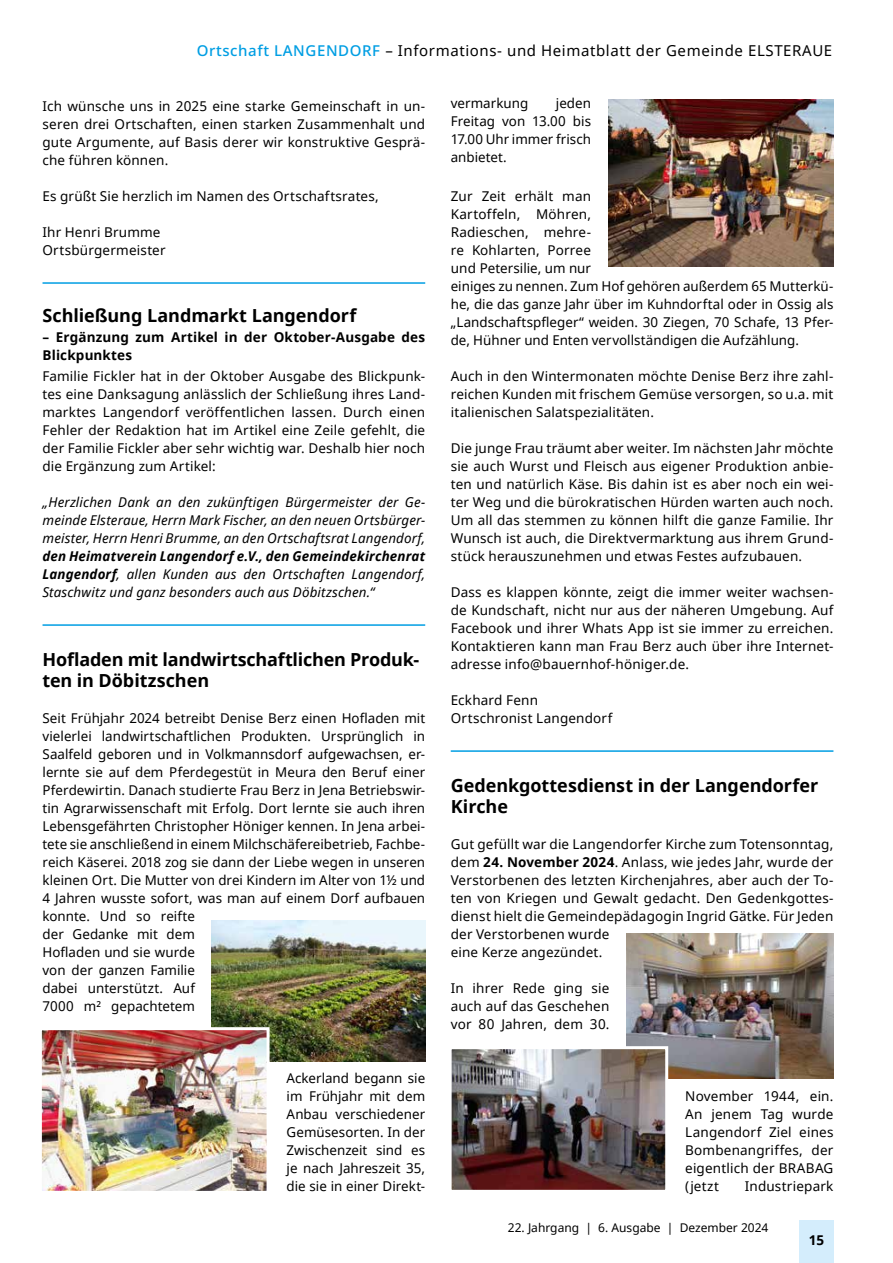
<style>
.page{position:relative;width:893px;height:1263px;background:#fff}
.page>*{position:absolute;margin:0;border:0;box-sizing:border-box;transform-origin:0 0}
.t1{font:700 18px/21px "Noto Sans";letter-spacing:-.005em;color:#000}
.t2{font:15px "Noto Sans";letter-spacing:.04em;color:#000}
.t3{font:13.5px/18px "Noto Sans";letter-spacing:.005em;color:#000;text-align:justify}
.t4{font:italic 13.5px/18px "Noto Sans";letter-spacing:.01em;color:#000;text-align:justify}
.t5{font:700 13.5px/18px "Noto Sans";letter-spacing:.01em;color:#000}
.t6{font:12px "Noto Sans";color:#000}
.s1{font-weight:500;color:#009ee3}
.s2{font-weight:700}
</style>
<div class="page">
<div style="left:799px;top:1220px;width:34px;height:43px;background:#d4edfc"></div>
<hr style="left:43px;top:282px;width:382px;height:2px;background:#009ee3">
<hr style="left:43px;top:624px;width:382px;height:2px;background:#009ee3">
<hr style="left:451px;top:750px;width:382px;height:2px;background:#009ee3">
<img style="left:212px;top:921px;width:213px;height:140px">
<img style="left:43px;top:1031px;width:223px;height:159px">
<div style="left:39px;top:1027px;width:231px;height:167px;border:3px solid #fff"></div>
<img style="left:608px;top:100px;width:225px;height:166px">
<img style="left:626px;top:934px;width:207px;height:144px">
<img style="left:453px;top:1050px;width:211px;height:139px">
<div style="left:449px;top:1046px;width:219px;height:147px;border:3px solid #fff"></div>
<p class="t2" style="left:197px;top:40px;width:637px"><span class="s1">Ortschaft LANGENDORF</span> – Informations- und Heimatblatt der Gemeinde ELSTERAUE</p>
<p class="t3" style="left:43px;top:96px;width:384px">Ich wünsche uns in 2025 eine starke Gemeinschaft in un&shy;seren drei Ortschaften, einen starken Zusammenhalt und gute Argumente, auf Basis derer wir konstruktive Gesprä&shy;che führen können.</p>
<p class="t3" style="left:43px;top:186px;width:338px">Es grüßt Sie herzlich im Namen des Ortschaftsrates,</p>
<p class="t3" style="left:43px;top:222px;width:125px">Ihr Henri Brumme<br>Ortsbürgermeister</p>
<h1 class="t1" style="left:43px;top:305px;width:315px">Schließung Landmarkt Langendorf</h1>
<p class="t5" style="left:43px;top:327px;width:384px">– Ergänzung zum Artikel in der Oktober-Ausgabe des<br>Blickpunktes</p>
<p class="t3" style="left:43px;top:366px;width:384px">Familie Fickler hat in der Oktober Ausgabe des Blickpunk&shy;tes eine Danksagung anlässlich der Schließung ihres Land&shy;marktes Langendorf veröffentlichen lassen. Durch einen Fehler der Redaktion hat im Artikel eine Zeile gefehlt, die der Familie Fickler aber sehr wichtig war. Deshalb hier noch die Ergänzung zum Artikel:</p>
<p class="t4" style="left:43px;top:492px;width:384px">„Herzlichen Dank an den zukünftigen Bürgermeister der Ge&shy;meinde Elsteraue, Herrn Mark Fischer, an den neuen Ortsbürger&shy;meister, Herrn Henri Brumme, an den Ortschaftsrat Langendorf,</p>
<p class="t4" style="left:43px;top:546px;width:384px"><span class="s2">den Heimatverein Langendorf e.V., den Gemeindekirchenrat Langendorf</span>, allen Kunden aus den Ortschaften Langendorf, Staschwitz und ganz besonders auch aus Döbitzschen.“</p>
<h1 class="t1" style="left:43px;top:648px;width:378px">Hofladen mit landwirtschaftlichen Produk&shy;ten in Döbitzschen</h1>
<p class="t3" style="left:43px;top:708px;width:384px;text-align:left">Seit Frühjahr 2024 betreibt Denise Berz einen Hofladen mit vielerlei landwirtschaftlichen Produkten. Ursprünglich in Saalfeld geboren und in Volkmannsdorf aufgewachsen, er&shy;lernte sie auf dem Pferdegestüt in Meura den Beruf einer Pferdewirtin. Danach studierte Frau Berz in Jena Betriebswir&shy;tin Agrarwissenschaft mit Erfolg. Dort lernte sie auch ihren Lebensgefährten Christopher Höniger kennen. In Jena arbei&shy;tete sie anschließend in einem Milchschäfereibetrieb, Fachbe&shy;reich Käserei. 2018 zog sie dann der Liebe wegen in unseren kleinen Ort. Die Mutter von drei Kindern im Alter von 1½ und 4 Jahren wusste sofort, was man auf einem Dorf aufbauen konnte. Und so reifte<br>der Gedanke mit dem<br>Hofladen und sie wurde<br>von der ganzen Familie<br>dabei unterstützt. Auf<br>7000 m² gepachtetem</p>
<p class="t3" style="left:287px;top:1068px;width:140px">Ackerland begann sie im Frühjahr mit dem Anbau verschiedener Gemüsesorten. In der Zwischenzeit sind es je nach Jahreszeit 35, die sie in einer Direkt-</p>
<p class="t3" style="left:451px;top:93px;width:79px">vermarkung</p>
<p class="t3" style="left:451px;top:93px;width:142px;text-indent:105px">jeden Freitag von 13.00 bis 17.00 Uhr immer frisch anbietet.</p>
<p class="t3" style="left:451px;top:186px;width:384px;text-align:left">Zur Zeit erhält man<br>Kartoffeln, Möhren,<br>Radieschen, mehre-<br>re Kohlarten, Porree<br>und Petersilie, um nur<br>einiges zu nennen. Zum Hof gehören außerdem 65 Mutterkü&shy;he, die das ganze Jahr über im Kuhndorftal oder in Ossig als „Landschaftspfleger“ weiden. 30 Ziegen, 70 Schafe, 13 Pfer&shy;de, Hühner und Enten vervollständigen die Aufzählung.</p>
<p class="t3" style="left:451px;top:366px;width:384px">Auch in den Wintermonaten möchte Denise Berz ihre zahl&shy;reichen Kunden mit frischem Gemüse versorgen, so u.a. mit italienischen Salatspezialitäten.</p>
<p class="t3" style="left:451px;top:438px;width:384px">Die junge Frau träumt aber weiter. Im nächsten Jahr möchte sie auch Wurst und Fleisch aus eigener Produktion anbie&shy;ten und natürlich Käse. Bis dahin ist es aber noch ein wei&shy;ter Weg und die bürokratischen Hürden warten auch noch.<br>Um all das stemmen zu können hilft die ganze Familie. Ihr Wunsch ist auch, die Direktvermarktung aus ihrem Grund&shy;stück herauszunehmen und etwas Festes aufzubauen.</p>
<p class="t3" style="left:451px;top:582px;width:384px">Dass es klappen könnte, zeigt die immer weiter wachsen&shy;de Kundschaft, nicht nur aus der näheren Umgebung. Auf Facebook und ihrer Whats App ist sie immer zu erreichen.<br>Kontaktieren kann man Frau Berz auch über ihre Internet&shy;adresse info@bauernhof-höniger.de.</p>
<p class="t3" style="left:451px;top:690px;width:163px">Eckhard Fenn<br>Ortschronist Langendorf</p>
<h1 class="t1" style="left:451px;top:774px;width:369px">Gedenkgottesdienst in der Langendorfer<br>Kirche</h1>
<p class="t3" style="left:451px;top:834px;width:384px;text-align:left">Gut gefüllt war die Langendorfer Kirche zum Totensonntag, dem <span class="s2">24. November 2024</span>. Anlass, wie jedes Jahr, wurde der Verstorbenen des letzten Kirchenjahres, aber auch der To&shy;ten von Kriegen und Gewalt gedacht. Den Gedenkgottes&shy;dienst hielt die Gemeindepädagogin Ingrid Gätke. Für Jeden der Verstorbenen wurde<br>eine Kerze angezündet.</p>
<p class="t3" style="left:451px;top:978px;width:160px">In ihrer Rede ging sie auch auf das Geschehen vor 80 Jahren, dem 30.</p>
<p class="t3" style="left:685px;top:1086px;width:150px">November 1944, ein.<br>An jenem Tag wurde Langendorf Ziel eines Bombenangriffes, der eigentlich der BRABAG (jetzt</p>
<p class="t3" style="left:745px;top:1176px;width:90px">Industriepark</p>
<p class="t6" style="left:508px;top:1219px;width:262px">22. Jahrgang | 6. Ausgabe | Dezember 2024</p>
<p class="t5" style="left:809px;top:1230px;width:17px">15</p>
</div>
